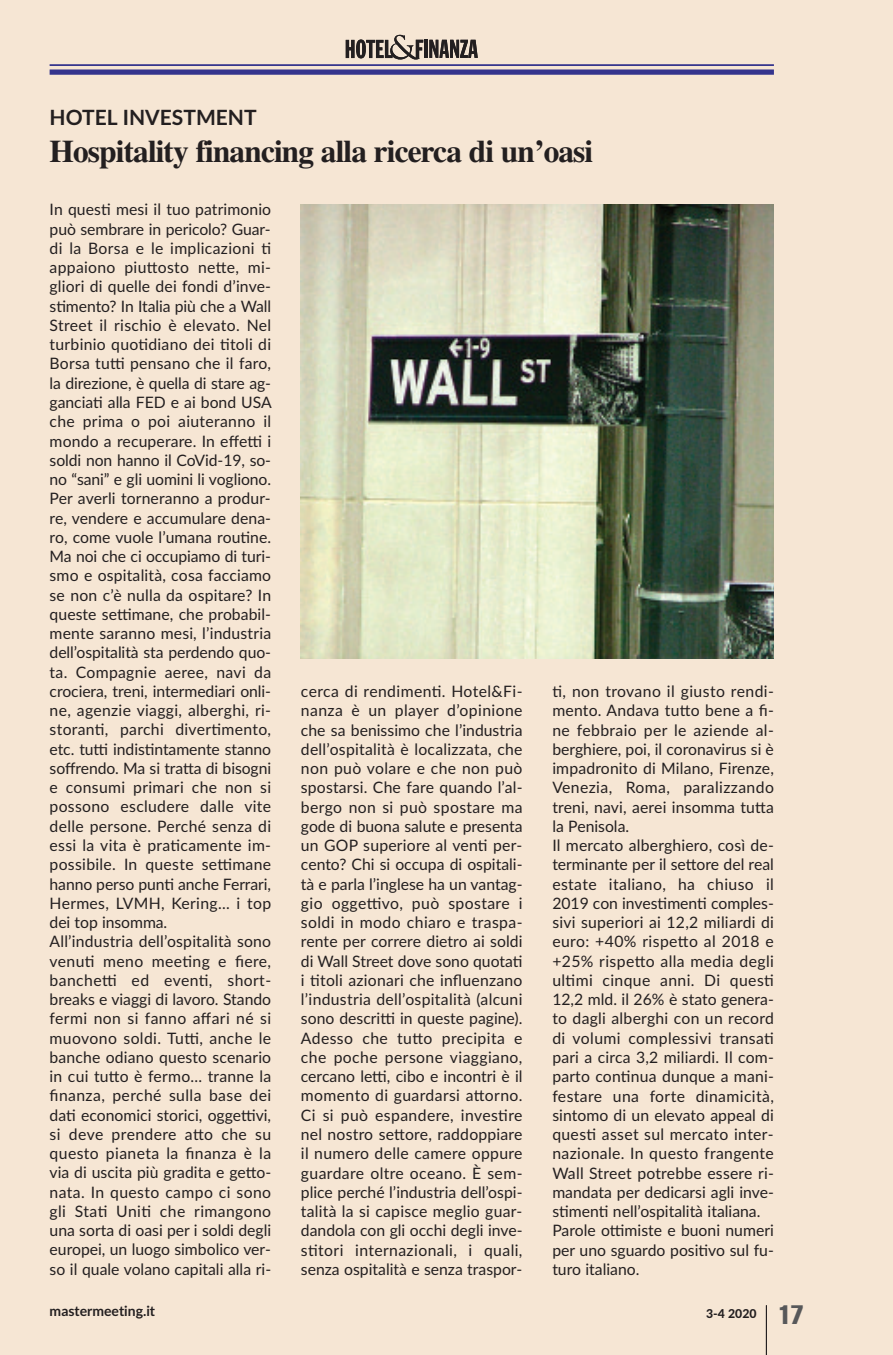
<style>
.page{position:relative;width:893px;height:1355px;background:#fff}
.page>*{position:absolute;margin:0;border:0;box-sizing:border-box;transform-origin:0 0}
.t1{font:700 31.5px "Times";letter-spacing:-.03em;color:#231f20}
.t2{font:700 21px "Lato";color:#231f20}
.t3{font:15.75px/19.2px "Lato";letter-spacing:.01em;color:#231f20}
.t4{font:700 14px "Lato";color:#231f20}
.t5{font:800 12.25px "Lato";color:#231f20}
.s1{font-family:"Helvetica";font-weight:400;font-stretch:extra-condensed;font-size:26.25px;color:#57585a}
</style>
<div class="page">
<div style="left:0;top:0;width:893px;height:1354px;background:#f6e6d4"></div>
<hr style="left:50px;top:64px;width:724px;height:2px;background:#35348d">
<div style="left:50px;top:69px;width:724px;height:6px;background:#35348d"></div>
<hr style="left:424px;top:40px;width:3px;height:18px;background:#231f20">
<svg style="left:429px;top:40px;width:49px;height:18px"></svg>
<svg style="left:346px;top:35px;width:77px;height:24px"></svg>
<hr style="left:766px;top:1305px;width:1px;height:49px;background:#231f20">
<img style="left:301px;top:204px;width:473px;height:454px">
<h2 class="t2" style="left:50px;top:105px;width:209px">HoTEL INVESTMENT</h2>
<h1 class="t1" style="left:50px;top:132px;width:545px">Hospitality financing alla ricerca di un’oasi</h1>
<p class="t3" style="left:50px;top:200px;width:224px">In questi mesi il tuo patrimonio può sembrare in pericolo? Guar&shy;di la Borsa e le implicazioni ti appaiono piuttosto nette, mi&shy;gliori di quelle dei fondi d’inve&shy;stimento? In Italia più che a Wall<br>Street il rischio è elevato. Nel turbinio quotidiano dei titoli di<br>Borsa tutti pensano che il faro, la direzione, è quella di stare ag&shy;ganciati alla FED e ai bond USA che prima o poi aiuteranno il mondo a recuperare. In effetti i soldi non hanno il CoVid-19, so&shy;no “sani” e gli uomini li vogliono.<br>Per averli torneranno a produr&shy;re, vendere e accumulare dena&shy;ro, come vuole l’umana routine.<br>Ma noi che ci occupiamo di turi&shy;smo e ospitalità, cosa facciamo se non c’è nulla da ospitare? In queste settimane, che probabil&shy;mente saranno mesi, l’industria dell’ospitalità sta perdendo quo&shy;ta. Compagnie aeree, navi da crociera, treni, intermediari onli&shy;ne, agenzie viaggi, alberghi, ri&shy;storanti, parchi divertimento, etc. tutti indistintamente stanno soffrendo. Ma si tratta di bisogni e consumi primari che non si possono escludere dalle vite delle persone. Perché senza di essi la vita è praticamente im&shy;possibile. In queste settimane hanno perso punti anche Ferrari,<br>Hermes, LVMH, Kering... i top dei top insomma.<br>All’industria dell’ospitalità sono venuti meno meeting e fiere, banchetti ed eventi, short&shy;breaks e viaggi di lavoro. Stando fermi non si fanno affari né si muovono soldi. Tutti, anche le banche odiano questo scenario in cui tutto è fermo... tranne la finanza, perché sulla base dei dati economici storici, oggettivi, si deve prendere atto che su questo pianeta la finanza è la via di uscita più gradita e getto&shy;nata. In questo campo ci sono gli Stati Uniti che rimangono una sorta di oasi per i soldi degli europei, un luogo simbolico ver&shy;so il quale volano capitali alla ri-</p>
<p class="t3" style="left:301px;top:682px;width:223px;text-align:justify">cerca di rendimenti. Hotel&amp;Fi&shy;nanza è un player d’opinione che sa benissimo che l’industria dell’ospitalità è localizzata, che non può volare e che non può spostarsi. Che fare quando l’al&shy;bergo non si può spostare ma gode di buona salute e presenta un GOP superiore al venti per&shy;cento? Chi si occupa di ospitali&shy;tà e parla l’inglese ha un vantag&shy;gio oggettivo, può spostare i soldi in modo chiaro e traspa&shy;rente per correre dietro ai soldi di Wall Street dove sono quotati i titoli azionari che influenzano l’industria dell’ospitalità (alcuni sono descritti in queste pagine).<br>Adesso che tutto precipita e che poche persone viaggiano, cercano letti, cibo e incontri è il momento di guardarsi attorno.<br>Ci si può espandere, investire nel nostro settore, raddoppiare il numero delle camere oppure guardare oltre oceano. È sem&shy;plice perché l’industria dell’ospi&shy;talità la si capisce meglio guar&shy;dandola con gli occhi degli inve&shy;stitori internazionali, i quali, senza ospitalità e senza traspor-</p>
<p class="t3" style="left:552px;top:682px;width:223px">ti, non trovano il giusto rendi&shy;mento. Andava tutto bene a fi&shy;ne febbraio per le aziende al&shy;berghiere, poi, il coronavirus si è impadronito di Milano, Firenze,<br>Venezia, Roma, paralizzando treni, navi, aerei insomma tutta la Penisola.<br>Il mercato alberghiero, così de&shy;terminante per il settore del real estate italiano, ha chiuso il<br>2019 con investimenti comples&shy;sivi superiori ai 12,2 miliardi di euro: +40% rispetto al 2018 e +25% rispetto alla media degli ultimi cinque anni. Di questi<br>12,2 mld. il 26% è stato genera&shy;to dagli alberghi con un record di volumi complessivi transati pari a circa 3,2 miliardi. Il com&shy;parto continua dunque a mani&shy;festare una forte dinamicità, sintomo di un elevato appeal di questi asset sul mercato inter&shy;nazionale. In questo frangente<br>Wall Street potrebbe essere ri&shy;mandata per dedicarsi agli inve&shy;stimenti nell’ospitalità italiana.<br>Parole ottimiste e buoni numeri per uno sguardo positivo sul fu&shy;turo italiano.</p>
<p class="t4" style="left:50px;top:1302px;width:107px">mastermeeting.it</p>
<p class="t5" style="left:706px;top:1306px;width:99px">3-4 2020 <span class="s1">17</span></p>
</div>
